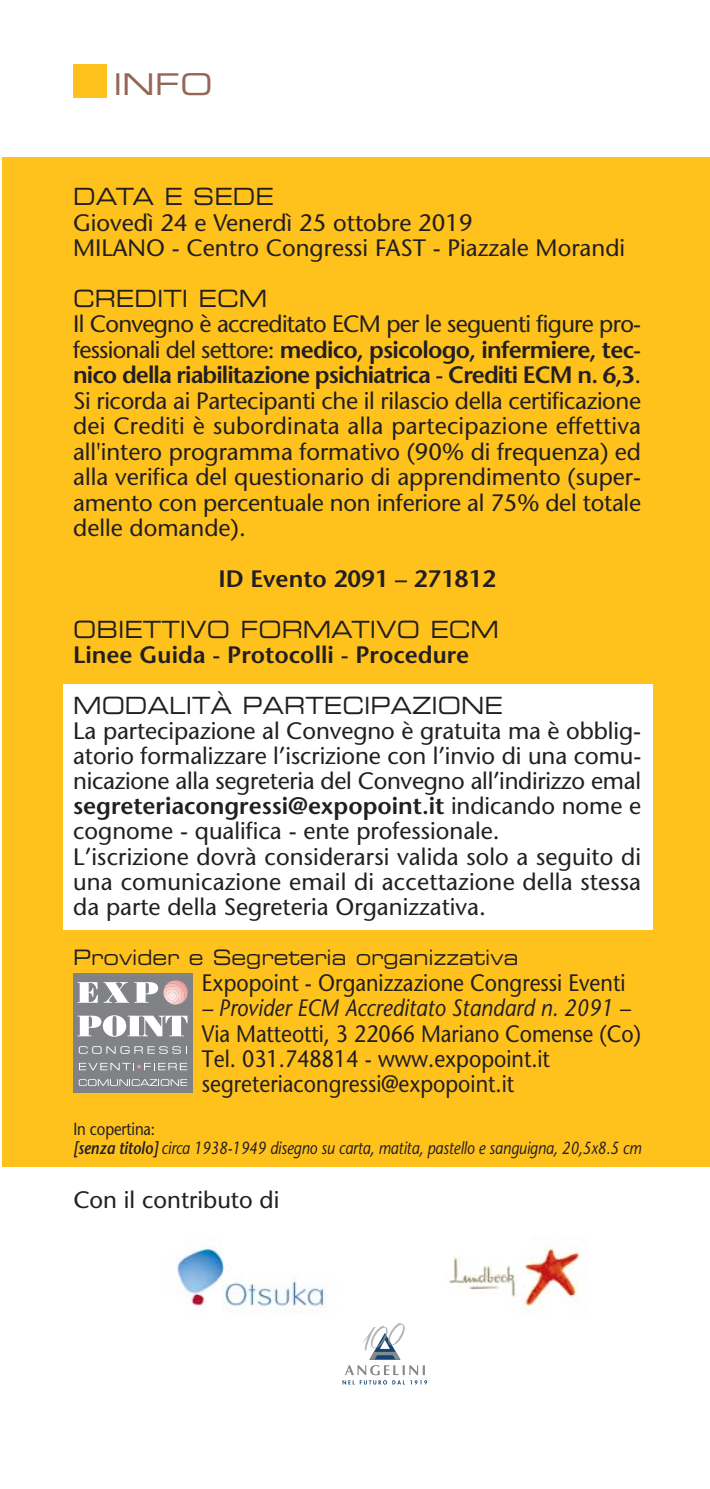
<style>
.page{position:relative;width:710px;height:1489px;background:#fff}
.page>*{position:absolute;margin:0;border:0;box-sizing:border-box;transform-origin:0 0}
.t1{font:30px "Eurostile Extended Two";color:#946754}
.t2{font:23.75px/25px "Stone Sans";color:#231f20}
.t3{font:23.75px/25.2px "Stone Sans";color:#231f20;scale:.9 1}
.t4{font:23.75px "Eurostile Extended Two";color:#231f20;scale:.9 1}
.t5{font:600 23.75px "Stone Sans";color:#231f20}
.t6{font:italic 23.75px "Stone Sans";color:#231f20;scale:.9 1}
.t7{font:21.25px "Eurostile Extended Two";color:#231f20;scale:.9 1}
.t8{font:italic 17.5px/19.2px "Stone Sans";letter-spacing:-.01em;color:#231f20;scale:.85 1}
.s1{font-weight:600}
.s2{font-style:normal}
</style>
<div class="page">
<div style="left:2px;top:157px;width:707px;height:1010px;background:#ffc21d"></div>
<div style="left:73px;top:973px;width:119px;height:119px;background:#808285"></div>
<svg style="left:77px;top:1015px;width:110px;height:21px"></svg>
<svg style="left:77px;top:982px;width:21px;height:20px"></svg>
<svg style="left:104px;top:980px;width:83px;height:24px"></svg>
<svg style="left:79px;top:1079px;width:8px;height:7px"></svg>
<div style="left:89px;top:1079px;width:7px;height:6px;background:#c4c5c6;border-radius:2px"></div>
<div style="left:88px;top:1079px;width:8px;height:7px;background:#808285;border-radius:2px"></div>
<svg style="left:98px;top:1079px;width:61px;height:7px"></svg>
<svg style="left:160px;top:1079px;width:9px;height:7px"></svg>
<svg style="left:170px;top:1079px;width:17px;height:7px"></svg>
<svg style="left:79px;top:1062px;width:108px;height:8px"></svg>
<svg style="left:79px;top:1046px;width:102px;height:7px"></svg>
<svg style="left:342px;top:1323px;width:85px;height:61px"></svg>
<img style="left:175px;top:1236px;width:406px;height:77px">
<div style="left:73px;top:64px;width:34px;height:33px;background:#ffc21d"></div>
<div style="left:63px;top:684px;width:589px;height:245px;background:#fff"></div>
<p class="t1" style="left:113px;top:73px;width:101px">INFO</p>
<p class="t4" style="left:73px;top:188px;width:224px">DATA E SEDE</p>
<p class="t2" style="left:73px;top:212px;width:553px">Giovedì 24 e Venerdì 25 ottobre 2019<br>MILANO - Centro Congressi FAST - Piazzale Morandi</p>
<p class="t4" style="left:73px;top:289px;width:217px">CREDITI ECM</p>
<p class="t2" style="left:73px;top:313px;width:569px;text-align:justify">Il Convegno è accreditato ECM per le seguenti figure pro&shy;fessionali del settore: <span class="s1">medico, psicologo, infermiere, tec&shy;nico della riabilitazione psichiatrica - Crediti ECM n. 6,3</span>.<br>Si ricorda ai Partecipanti che il rilascio della certificazione dei Crediti è subordinata alla partecipazione effettiva all'intero programma formativo (90% di frequenza) ed alla verifica del questionario di apprendimento (super&shy;amento con percentuale non inferiore al 75% del totale delle domande).</p>
<p class="t5" style="left:218px;top:569px;width:279px">ID Evento 2091 – 271812</p>
<p class="t4" style="left:73px;top:620px;width:474px">OBIETTIVO FORMATIVO ECM</p>
<p class="t5" style="left:73px;top:645px;width:397px">Linee Guida - Protocolli - Procedure</p>
<p class="t4" style="left:73px;top:697px;width:478px">MODALITÀ PARTECIPAZIONE</p>
<p class="t2" style="left:73px;top:721px;width:569px">La partecipazione al Convegno è gratuita ma è obblig&shy;atorio formalizzare l’iscrizione con l’invio di una comu&shy;nicazione alla segreteria del Convegno all’indirizzo emal <span class="s1">segreteriacongressi@expopoint.it</span> indicando nome e cognome - qualifica - ente professionale.<br>L’iscrizione dovrà considerarsi valida solo a seguito di una comunicazione email di accettazione della stessa da parte della Segreteria Organizzativa.</p>
<p class="t7" style="left:73px;top:950px;width:496px">Provider e Segreteria organizzativa</p>
<p class="t3" style="left:202px;top:972px;width:472px">Expopoint - Organizzazione Congressi Eventi</p>
<p class="t6" style="left:202px;top:998px;width:477px">– Provider ECM Accreditato Standard n. 2091 –</p>
<p class="t3" style="left:202px;top:1023px;width:489px">Via Matteotti, 3 22066 Mariano Comense (Co)<br>Tel. 031.748814 - www.expopoint.it segreteriacongressi@expopoint.it</p>
<p class="t8" style="left:73px;top:1120px;width:669px"><span class="s2">In copertina:<br></span><span class="s1">[senza titolo]</span> circa 1938-1949 disegno su carta, matita, pastello e sanguigna, 20,5x8.5 cm</p>
<p class="t2" style="left:73px;top:1190px;width:207px">Con il contributo di</p>
</div>
